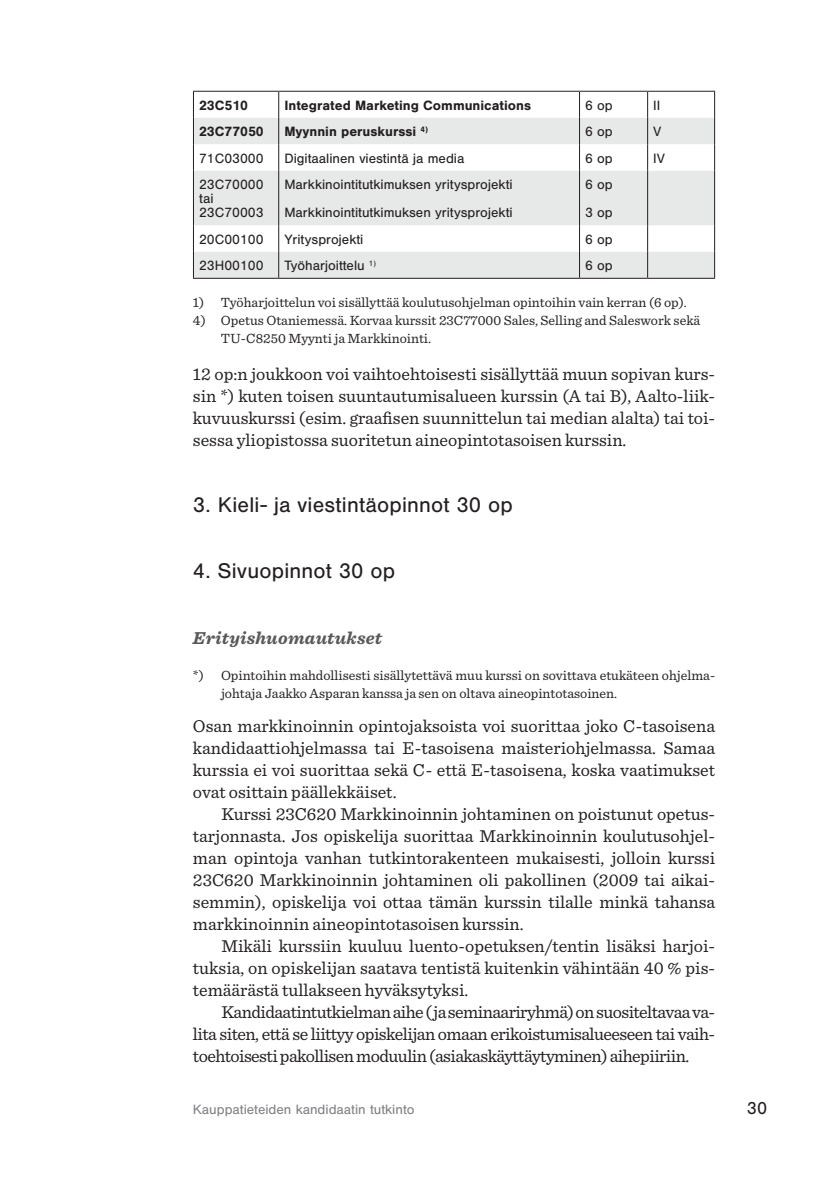
<style>
.page{position:relative;width:840px;height:1191px;background:#fff}
.page>*{position:absolute;margin:0;border:0;box-sizing:border-box;transform-origin:0 0}
.t1{font:22px "Nimbus San";letter-spacing:.01em;color:#231f20}
.t2{font:18px/22px "Sentinel";color:#231f20;text-align:justify}
.t3{font:italic 700 18px "Sentinel";letter-spacing:.015em;color:#58595b}
.t4{font:18px "Nimbus San";color:#231f20}
.t5{font:14px/18px "Sentinel";color:#231f20}
.t6{font:14px/14px "Nimbus San";color:#231f20}
.t7{font:700 14px "Nimbus San";color:#231f20}
.t8{font:14px "Nimbus San";color:#808285}
</style>
<div class="page">
<svg style="left:194px;top:118px;width:519px;height:160px;fill:#e7e8e8"></svg>
<svg style="left:278px;top:92px;width:1px;height:79px"></svg>
<svg style="left:578px;top:118px;width:1px;height:53px"></svg>
<svg style="left:646px;top:118px;width:1px;height:53px"></svg>
<hr style="left:278px;top:171px;width:1px;height:54px;background:#231f20">
<hr style="left:578px;top:171px;width:1px;height:54px;background:#231f20">
<hr style="left:646px;top:171px;width:1px;height:54px;background:#231f20">
<svg style="left:278px;top:225px;width:1px;height:53px"></svg>
<svg style="left:578px;top:225px;width:1px;height:53px"></svg>
<svg style="left:646px;top:225px;width:1px;height:53px"></svg>
<svg style="left:193px;top:92px;width:1px;height:79px"></svg>
<svg style="left:713px;top:118px;width:1px;height:26px"></svg>
<hr style="left:193px;top:171px;width:1px;height:54px;background:#231f20">
<hr style="left:713px;top:171px;width:1px;height:54px;background:#231f20">
<svg style="left:193px;top:225px;width:1px;height:53px"></svg>
<svg style="left:713px;top:252px;width:1px;height:26px"></svg>
<hr style="left:193px;top:91px;width:85px;height:1px;background:#231f20">
<hr style="left:278px;top:91px;width:301px;height:1px;background:#231f20">
<hr style="left:579px;top:91px;width:68px;height:1px;background:#231f20">
<hr style="left:647px;top:91px;width:67px;height:1px;background:#231f20">
<hr style="left:193px;top:278px;width:85px;height:1px;background:#231f20">
<hr style="left:278px;top:278px;width:301px;height:1px;background:#231f20">
<hr style="left:579px;top:278px;width:68px;height:1px;background:#231f20">
<hr style="left:647px;top:278px;width:67px;height:1px;background:#231f20">
<p class="t7" style="left:199px;top:97px;width:50px">23C510</p>
<p class="t7" style="left:284px;top:97px;width:248px">Integrated Marketing Communications</p>
<p class="t6" style="left:585px;top:98px;width:29px">6 op</p>
<p class="t6" style="left:653px;top:98px;width:9px">II</p>
<p class="t7" style="left:199px;top:124px;width:66px">23C77050</p>
<p class="t7" style="left:284px;top:124px;width:145px">Myynnin peruskurssi <sup>4)</sup></p>
<p class="t6" style="left:585px;top:125px;width:29px">6 op</p>
<p class="t6" style="left:653px;top:125px;width:10px">V</p>
<p class="t6" style="left:199px;top:151px;width:66px">71C03000</p>
<p class="t6" style="left:284px;top:151px;width:181px">Digitaalinen viestintä ja media</p>
<p class="t6" style="left:585px;top:151px;width:29px">6 op</p>
<p class="t6" style="left:653px;top:151px;width:13px">IV</p>
<p class="t6" style="left:199px;top:178px;width:66px">23C70000 tai<br>23C70003</p>
<p class="t6" style="left:284px;top:171px;width:230px;line-height:28px">Markkinointitutkimuksen yritysprojekti<br>Markkinointitutkimuksen yritysprojekti</p>
<p class="t6" style="left:585px;top:171px;width:29px;line-height:28px">6 op<br>3 op</p>
<p class="t6" style="left:199px;top:232px;width:66px">20C00100</p>
<p class="t6" style="left:284px;top:232px;width:81px">Yritysprojekti</p>
<p class="t6" style="left:585px;top:232px;width:29px">6 op</p>
<p class="t6" style="left:199px;top:259px;width:66px">23H00100</p>
<p class="t6" style="left:284px;top:259px;width:93px">Työharjoittelu <sup>1)</sup></p>
<p class="t6" style="left:585px;top:259px;width:29px">6 op</p>
<p class="t5" style="left:193px;top:292px;width:495px">1) Työharjoittelun voi sisällyttää koulutusohjelman opintoihin vain kerran (6 op).</p>
<p class="t5" style="left:221px;top:310px;width:480px;text-indent:-28px">4) Opetus Otaniemessä. Korvaa kurssit 23C77000 Sales, Selling and Saleswork sekä<br>TU-C8250 Myynti ja Markkinointi.</p>
<p class="t2" style="left:193px;top:362px;width:523px">12 op:n joukkoon voi vaihtoehtoisesti sisällyttää muun sopivan kurs&shy;sin *) kuten toisen suuntautumisalueen kurssin (A tai B), Aalto-liik&shy;kuvuuskurssi (esim. graafisen suunnittelun tai median alalta) tai toi&shy;sessa yliopistossa suoritetun aineopintotasoisen kurssin.</p>
<p class="t1" style="left:193px;top:493px;width:321px">3. Kieli- ja viestintäopinnot 30 op</p>
<p class="t1" style="left:193px;top:559px;width:204px">4. Sivuopinnot 30 op</p>
<p class="t3" style="left:193px;top:624px;width:190px">Erityishuomautukset</p>
<p class="t5" style="left:221px;top:665px;width:495px;text-indent:-28px">*) Opintoihin mahdollisesti sisällytettävä muu kurssi on sovittava etukäteen ohjelma&shy;johtaja Jaakko Asparan kanssa ja sen on oltava aineopintotasoinen.</p>
<p class="t2" style="left:193px;top:714px;width:523px">Osan markkinoinnin opintojaksoista voi suorittaa joko C-tasoisena kandidaattiohjelmassa tai E-tasoisena maisteriohjelmassa. Samaa kurssia ei voi suorittaa sekä C- että E-tasoisena, koska vaatimukset ovat osittain päällekkäiset.</p>
<p class="t2" style="left:193px;top:802px;width:523px;text-indent:28px">Kurssi 23C620 Markkinoinnin johtaminen on poistunut opetus&shy;tarjonnasta. Jos opiskelija suorittaa Markkinoinnin koulutusohjel&shy;man opintoja vanhan tutkintorakenteen mukaisesti, jolloin kurssi 23C620 Markkinoinnin johtaminen oli pakollinen (2009 tai aikai&shy;semmin), opiskelija voi ottaa tämän kurssin tilalle minkä tahansa markkinoinnin aineopintotasoisen kurssin.</p>
<p class="t2" style="left:193px;top:934px;width:523px;text-indent:28px">Mikäli kurssiin kuuluu luento-opetuksen/tentin lisäksi harjoi&shy;tuksia, on opiskelijan saatava tentistä kuitenkin vähintään 40 % pis&shy;temäärästä tullakseen hyväksytyksi.</p>
<p class="t2" style="left:193px;top:1000px;width:523px;text-indent:28px">Kandidaatintutkielman aihe (ja seminaariryhmä) on suositeltavaa va&shy;lita siten, että se liittyy opiskelijan omaan erikoistumisalueeseen tai vaih&shy;toehtoisesti pakollisen moduulin (asiakaskäyttäytyminen) aihepiiriin.</p>
<p class="t8" style="left:193px;top:1101px;width:223px">Kauppatieteiden kandidaatin tutkinto</p>
<p class="t4" style="left:746px;top:1098px;width:22px">30</p>
</div>
